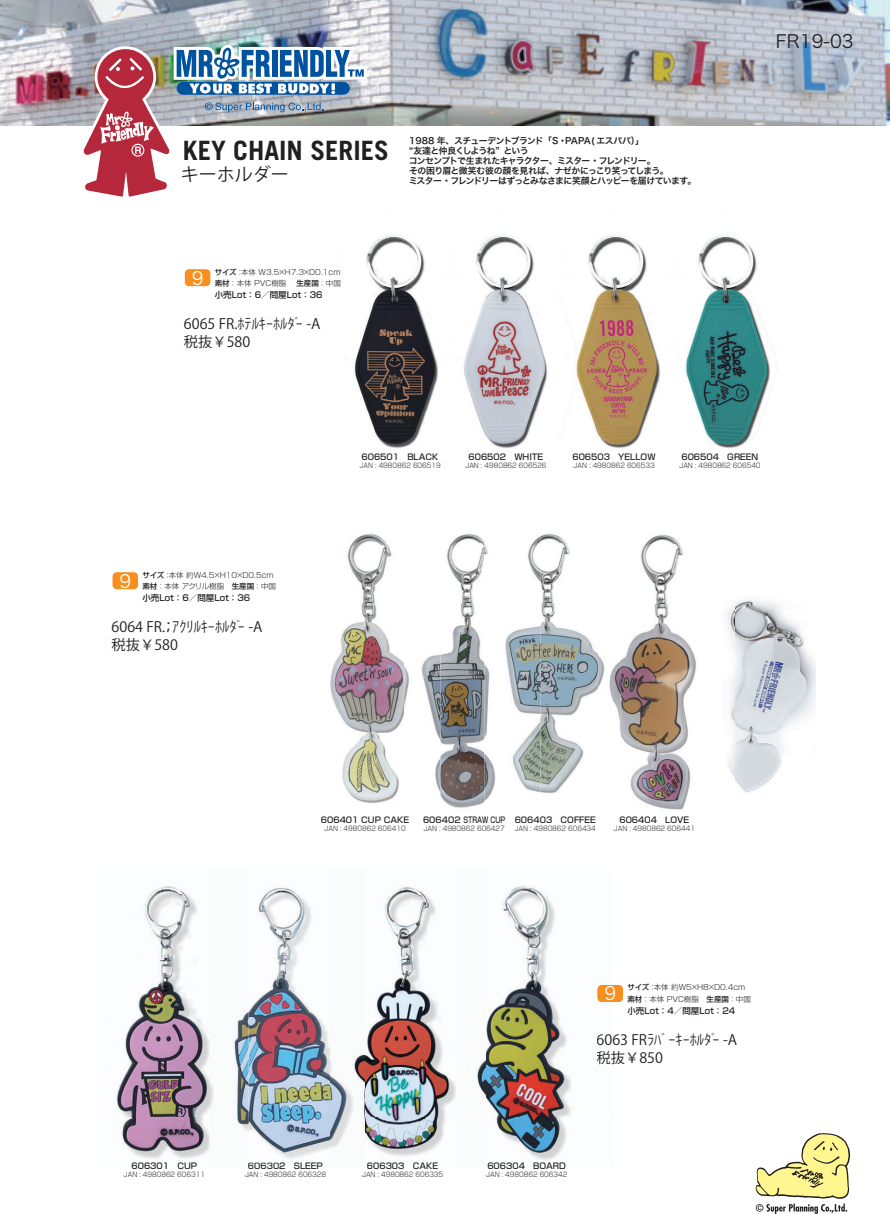
<style>
.page{position:relative;width:890px;height:1214px;background:#fff}
.page>*{position:absolute;margin:0;border:0;box-sizing:border-box;transform-origin:0 0}
.t1{font:700 26.7px "Trade Gothic LT Std";color:#231f20}
.t2{font:18px "Hira Kaku Pro W3 90 pv RKSJ H";color:#231f20}
.t3{font:18px "Koz Go Pr 6 N Regular 90 pv RKSJ H";color:#231f20}
.t4{font:18px "Hira Kaku Pro W3 90 pv RKSJ H";color:#fff}
.t5{font:18px "Hira Kaku Pro W3 90 pv RKSJ H";color:#fcfdfe}
.t6{font:14.25px/17.9px "Koz Go Pr 6 N Regular 90 pv RKSJ H";color:#231f20}
.t7{font:8.85px/10.1px "Hira Kaku Pro N W6 90 pv RKSJ H";letter-spacing:-.07em;color:#231f20}
.t8{font:8.55px "Shin Go Pro Medium 90 pv RKSJ H";color:#231f20}
.t9{font:8.25px "Shin Go Pro Medium 90 pv RKSJ H";color:#231f20}
.t10{font:8.25px "Shin Go Pro Medium 90 pv RKSJ H";color:#221f20}
.t11{font:7.5px/11.2px "Shin Go Pro Light 90 pv RKSJ H";color:#231f20}
.t12{font:6.75px "Shin Go Pro Light 90 pv RKSJ H";color:#231f20;scale:.9 1}
.s1{font-family:"Shin Go Pro Medium 90 pv RKSJ H"}
.s2{color:#221f20}
</style>
<div class="page">
<img style="left:354px;top:235px;width:85px;height:213px">
<img style="left:464px;top:235px;width:84px;height:213px">
<img style="left:563px;top:235px;width:97px;height:213px">
<img style="left:684px;top:235px;width:93px;height:213px">
<img style="left:0;top:0;width:889px;height:126px">
<svg style="left:80px;top:44px;width:286px;height:153px"></svg>
<svg style="left:755px;top:1133px;width:94px;height:81px"></svg>
<div style="left:112px;top:572px;width:26px;height:17px;background:#f68f1e;border-radius:4px"></div>
<div style="left:597px;top:985px;width:25px;height:17px;background:#f68f1e;border-radius:4px"></div>
<div style="left:185px;top:269px;width:25px;height:17px;background:#f68f1e;border-radius:4px"></div>
<img style="left:330px;top:533px;width:74px;height:270px">
<img style="left:440px;top:534px;width:44px;height:274px">
<img style="left:404px;top:655px;width:36px;height:137px">
<img style="left:540px;top:533px;width:57px;height:261px">
<img style="left:484px;top:536px;width:56px;height:266px">
<img style="left:620px;top:535px;width:77px;height:275px">
<img style="left:597px;top:653px;width:23px;height:76px">
<img style="left:725px;top:599px;width:90px;height:194px">
<img style="left:115px;top:886px;width:94px;height:231px">
<img style="left:122px;top:1117px;width:87px;height:42px">
<img style="left:209px;top:886px;width:122px;height:273px">
<img style="left:364px;top:886px;width:207px;height:231px">
<img style="left:364px;top:1117px;width:82px;height:40px">
<img style="left:331px;top:1054px;width:33px;height:94px">
<img style="left:496px;top:1117px;width:71px;height:43px">
<img style="left:597px;top:985px;width:4px;height:17px">
<img style="left:458px;top:886px;width:27px;height:231px">
<h1 class="t1" style="left:183px;top:136px;width:207px">KEY CHAIN SERIES</h1>
<h2 class="t3" style="left:181px;top:167px;width:109px">キーホルダー</h2>
<h3 class="t7" style="left:408px;top:137px;width:289px">1988 年、スチューデントブランド「S・PAPA( エスパパ）」<br>“友達と仲良くしようね” という<br>コンセンプトで生まれたキャラクター、ミスター・フレンドリー。<br>その困り眉と微笑む彼の顔を見れば、ナゼかにっこり笑ってしまう。<br>ミスター・フレンドリーはずっとみなさまに笑顔とハッピーを届けています。</h3>
<p class="t11" style="left:215px;top:267px;width:127px"><span class="s1">サイズ</span> ：本体 W3.5×H7.3×D0.1cm<span class="s1">素材</span> ：本体 PVC樹脂 　<span class="s1">生産国</span> ：中国</p>
<p class="t8" style="left:215px;top:291px;width:109px">小売Lot：6／問屋Lot：36</p>
<h3 class="t6" style="left:184px;top:317px;width:138px">6065 FR.ﾎﾃﾙｷｰﾎﾙﾀﾞｰ -A税抜￥580</h3>
<h2 class="t4" style="left:192px;top:271px;width:13px">9</h2>
<h2 class="t2" style="left:775px;top:34px;width:79px">FR19-03</h2>
<p class="t11" style="left:142px;top:570px;width:135px"><span class="s1">サイズ</span> ：本体 約W4.5×H10×D0.5cm<span class="s1">素材</span> ：本体 アクリル樹脂　<span class="s1">生産国</span> ：中国</p>
<p class="t8" style="left:142px;top:594px;width:109px">小売Lot：6／問屋Lot：36</p>
<h3 class="t6" style="left:112px;top:620px;width:133px">6064 FR；. ｱｸﾘﾙｷｰﾎﾙﾀﾞ</h3>
<h3 class="t6" style="left:238px;top:620px;width:26px">ｰ -A</h3>
<h3 class="t6" style="left:112px;top:638px;width:68px">税抜￥580</h3>
<h2 class="t4" style="left:120px;top:574px;width:13px">9</h2>
<p class="t9" style="left:361px;top:454px;width:78px">606501　BLACK</p>
<p class="t12" style="left:359px;top:463px;width:91px">JAN : 4980862 606519</p>
<p class="t9" style="left:468px;top:454px;width:76px">606502　WHITE</p>
<p class="t12" style="left:465px;top:463px;width:91px">JAN : 4980862 606526</p>
<p class="t9" style="left:572px;top:454px;width:85px">606503　YELLOW</p>
<p class="t12" style="left:573px;top:463px;width:91px">JAN : 4980862 606533</p>
<p class="t9" style="left:681px;top:454px;width:78px">606504　GREEN</p>
<p class="t12" style="left:679px;top:463px;width:91px">JAN : 4980862 606540</p>
<p class="t9" style="left:321px;top:816px;width:90px">606401 CUP CAKE</p>
<p class="t12" style="left:324px;top:825px;width:91px">JAN : 4980862 606410</p>
<p class="t9" style="left:423px;top:816px;width:84px">606402 STRAW CUP</p>
<p class="t12" style="left:423px;top:825px;width:91px">JAN : 4980862 606427</p>
<p class="t9" style="left:514px;top:816px;width:82px">606403 COFFEE</p>
<p class="t12" style="left:514px;top:825px;width:91px">JAN : 4980862 606434</p>
<p class="t9" style="left:552px;top:816px;width:10px">　</p>
<p class="t9" style="left:619px;top:816px;width:71px">606404 LOVE</p>
<p class="t12" style="left:613px;top:825px;width:91px">JAN : 4980862 606441</p>
<p class="t11" style="left:627px;top:983px;width:125px"><span class="s1">サイズ</span> ：本体 約W5×H8×D0.4cm<span class="s1">素材</span> ：本体 PVC樹脂　<span class="s1">生産国</span> ：中国</p>
<p class="t8" style="left:627px;top:1007px;width:109px">小売Lot：4／問屋Lot：24</p>
<h3 class="t6" style="left:596px;top:1033px;width:142px"><span class="s2">606</span>3 FRﾗﾊﾞｰｷｰﾎﾙﾀﾞｰ -A<span class="s2">税抜</span>￥850</h3>
<h2 class="t5" style="left:604px;top:987px;width:13px">9</h2>
<p class="t10" style="left:131px;top:1163px;width:67px">606301 CUP</p>
<p class="t10" style="left:248px;top:1163px;width:76px">606302 SLEEP</p>
<p class="t10" style="left:367px;top:1163px;width:73px">606303 CAKE</p>
<p class="t10" style="left:487px;top:1163px;width:80px">606304 BOARD</p>
<p class="t12" style="left:124px;top:1172px;width:91px">JAN : 4980862 606311</p>
<p class="t12" style="left:362px;top:1172px;width:91px">JAN : 4980862 606335</p>
<p class="t12" style="left:486px;top:1172px;width:91px">JAN : 4980862 606342</p>
<p class="t12" style="left:245px;top:1172px;width:91px">JAN : 4980862 606328</p>
</div>
